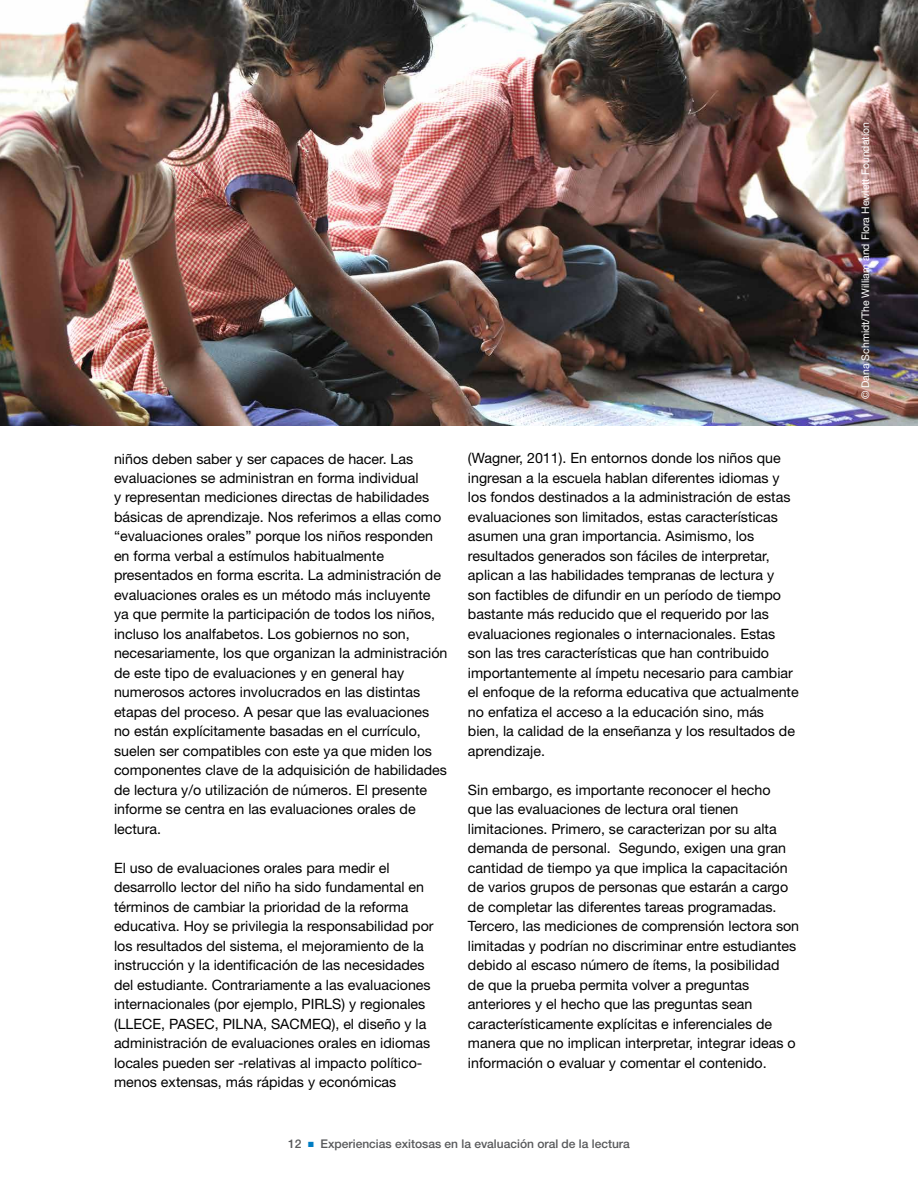
<style>
.page{position:relative;width:918px;height:1188px;background:#fff}
.page>*{position:absolute;margin:0;border:0;box-sizing:border-box;transform-origin:0 0}
.t1{font:14.25px/19.5px "Helvetica Neue LT Std";color:#000}
.t2{font:500 12px "Helvetica Neue LT Std";color:#58595b}
.t3{font:10.5px "Helvetica Neue LT Std";color:#fff}
.s1{color:#007dc3}
</style>
<div class="page">
<img style="left:0;top:0;width:918px;height:426px">
<p class="t1" style="left:114px;top:448px;width:335px">niños deben saber y ser capaces de hacer. Las evaluaciones se administran en forma individual<br>y representan mediciones directas de habilidades básicas de aprendizaje. Nos referimos a ellas como “evaluaciones orales” porque los niños responden en forma verbal a estímulos habitualmente presentados en forma escrita. La administración de evaluaciones orales es un método más incluyente ya que permite la participación de todos los niños, incluso los analfabetos. Los gobiernos no son, necesariamente, los que organizan la administración de este tipo de evaluaciones y en general hay numerosos actores involucrados en las distintas etapas del proceso. A pesar que las evaluaciones no están explícitamente basadas en el currículo, suelen ser compatibles con este ya que miden los componentes clave de la adquisición de habilidades de lectura y/o utilización de números. El presente informe se centra en las evaluaciones orales de lectura.</p>
<p class="t1" style="left:114px;top:858px;width:321px">El uso de evaluaciones orales para medir el desarrollo lector del niño ha sido fundamental en términos de cambiar la prioridad de la reforma educativa. Hoy se privilegia la responsabilidad por los resultados del sistema, el mejoramiento de la instrucción y la identificación de las necesidades del estudiante. Contrariamente a las evaluaciones internacionales (por ejemplo, PIRLS) y regionales (LLECE, PASEC, PILNA, SACMEQ), el diseño y la administración de evaluaciones orales en idiomas locales pueden ser -relativas al impacto político&shy;menos extensas, más rápidas y económicas</p>
<p class="t1" style="left:468px;top:448px;width:332px">(Wagner, 2011). En entornos donde los niños que ingresan a la escuela hablan diferentes idiomas y los fondos destinados a la administración de estas evaluaciones son limitados, estas características asumen una gran importancia. Asimismo, los resultados generados son fáciles de interpretar, aplican a las habilidades tempranas de lectura y son factibles de difundir en un período de tiempo bastante más reducido que el requerido por las evaluaciones regionales o internacionales. Estas son las tres características que han contribuido importantemente al ímpetu necesario para cambiar el enfoque de la reforma educativa que actualmente no enfatiza el acceso a la educación sino, más bien, la calidad de la enseñanza y los resultados de aprendizaje.</p>
<p class="t1" style="left:468px;top:780px;width:333px">Sin embargo, es importante reconocer el hecho<br>que las evaluaciones de lectura oral tienen limitaciones. Primero, se caracterizan por su alta demanda de personal. Segundo, exigen una gran cantidad de tiempo ya que implica la capacitación de varios grupos de personas que estarán a cargo de completar las diferentes tareas programadas.<br>Tercero, las mediciones de comprensión lectora son limitadas y podrían no discriminar entre estudiantes debido al escaso número de ítems, la posibilidad<br>de que la prueba permita volver a preguntas anteriores y el hecho que las preguntas sean característicamente explícitas e inferenciales de manera que no implican interpretar, integrar ideas o información o evaluar y comentar el contenido.</p>
<p class="t2" style="left:288px;top:1137px;width:343px">12 <span class="s1">■</span> Experiencias exitosas en la evaluación oral de la lectura</p>
<p class="t3" style="left:859px;top:399px;width:279px;rotate:-90deg">© Dana Schmidt/The William and Flora Hewlett Foundation</p>
</div>
